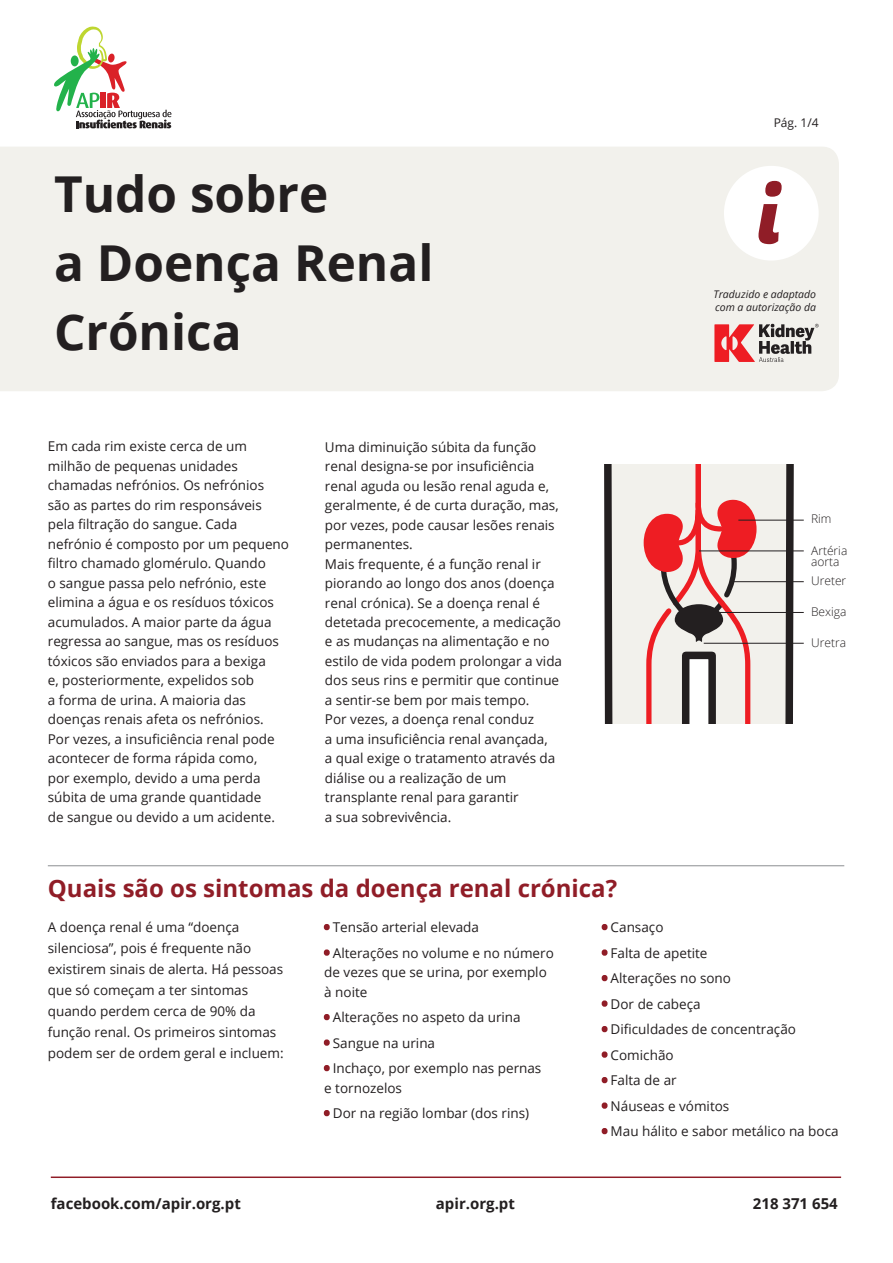
<style>
.page{position:relative;width:893px;height:1263px;background:#fff}
.page>*{position:absolute;margin:0;border:0;box-sizing:border-box;transform-origin:0 0}
.t1{font:81px "Fugaz One";color:#901d27}
.t2{font:700 49.5px/69px "Open Sans";color:#231f20}
.t3{font:700 24px "Open Sans";color:#901d27}
.t4{font:700 15px "Open Sans";color:#231f20}
.t5{font:13.5px/19.5px "Open Sans";color:#231f20}
.t6{font:300 12px/10.5px "Open Sans";color:#231f20}
.t7{font:12px "Open Sans";color:#231f20}
.t8{font:italic 10.5px/13.5px "Open Sans";color:#231f20}
.s1{color:#901d27}
</style>
<div class="page">
<div style="left:0;top:147px;width:839px;height:244px;background:#f2f1ec"></div>
<div style="left:724px;top:166px;width:95px;height:95px;background:#fff;border-radius:50%"></div>
<svg style="left:323px;top:924px;width:7px;height:7px"></svg>
<svg style="left:323px;top:949px;width:7px;height:7px"></svg>
<svg style="left:323px;top:1014px;width:7px;height:7px"></svg>
<svg style="left:323px;top:1039px;width:7px;height:7px"></svg>
<svg style="left:323px;top:1065px;width:7px;height:7px"></svg>
<svg style="left:323px;top:1110px;width:7px;height:7px"></svg>
<svg style="left:601px;top:924px;width:7px;height:7px"></svg>
<svg style="left:601px;top:949px;width:7px;height:7px"></svg>
<svg style="left:601px;top:975px;width:7px;height:7px"></svg>
<svg style="left:601px;top:1000px;width:7px;height:7px"></svg>
<svg style="left:601px;top:1026px;width:7px;height:7px"></svg>
<svg style="left:601px;top:1051px;width:7px;height:7px"></svg>
<svg style="left:601px;top:1077px;width:7px;height:7px"></svg>
<svg style="left:601px;top:1102px;width:7px;height:7px"></svg>
<svg style="left:601px;top:1128px;width:7px;height:7px"></svg>
<hr style="left:48px;top:865px;width:796px;height:1px;background:#939598">
<svg style="left:54px;top:26px;width:118px;height:102px"></svg>
<hr style="left:51px;top:1176px;width:790px;height:2px;background:#901d27">
<svg style="left:604px;top:465px;width:194px;height:258px;background:#cbcac6"></svg>
<svg style="left:644px;top:465px;width:113px;height:258px;background:#ddafad"></svg>
<hr style="left:704px;top:643px;width:100px;height:1px;background:#231f20">
<hr style="left:733px;top:581px;width:71px;height:1px;background:#231f20">
<hr style="left:699px;top:550px;width:105px;height:1px;background:#231f20">
<hr style="left:711px;top:612px;width:93px;height:1px;background:#231f20">
<hr style="left:738px;top:520px;width:66px;height:1px;background:#231f20">
<svg style="left:714px;top:324px;width:105px;height:38px;background:#c58f8e"></svg>
<p class="t7" style="left:774px;top:115px;width:46px">Pág. 1/4</p>
<h2 class="t2" style="left:54px;top:158px;width:381px">Tudo sobre<br>a Doença Renal<br>Crónica</h2>
<h1 class="t1" style="left:756px;top:158px;width:27px">i</h1>
<p class="t8" style="left:713px;top:287px;width:104px">Traduzido e adaptado com a autorização da</p>
<p class="t5" style="left:48px;top:436px;width:243px">Em cada rim existe cerca de um milhão de pequenas unidades chamadas nefrónios. Os nefrónios são as partes do rim responsáveis pela filtração do sangue. Cada nefrónio é composto por um pequeno filtro chamado glomérulo. Quando<br>o sangue passa pelo nefrónio, este elimina a água e os resíduos tóxicos acumulados. A maior parte da água regressa ao sangue, mas os resíduos tóxicos são enviados para a bexiga<br>e, posteriormente, expelidos sob<br>a forma de urina. A maioria das doenças renais afeta os nefrónios.<br>Por vezes, a insuficiência renal pode acontecer de forma rápida como,<br>por exemplo, devido a uma perda súbita de uma grande quantidade<br>de sangue ou devido a um acidente.</p>
<p class="t5" style="left:325px;top:436px;width:239px">Uma diminuição súbita da função renal designa-se por insuficiência renal aguda ou lesão renal aguda e, geralmente, é de curta duração, mas, por vezes, pode causar lesões renais permanentes.<br>Mais frequente, é a função renal ir piorando ao longo dos anos (doença renal crónica). Se a doença renal é detetada precocemente, a medicação e as mudanças na alimentação e no estilo de vida podem prolongar a vida dos seus rins e permitir que continue a sentir-se bem por mais tempo.<br>Por vezes, a doença renal conduz<br>a uma insuficiência renal avançada,<br>a qual exige o tratamento através da diálise ou a realização de um transplante renal para garantir<br>a sua sobrevivência.</p>
<h3 class="t3" style="left:48px;top:871px;width:571px">Quais são os sintomas da doença renal crónica?</h3>
<p class="t6" style="left:811px;top:513px;width:22px">Rim</p>
<p class="t6" style="left:811px;top:545px;width:38px">Artéria aorta</p>
<p class="t6" style="left:811px;top:575px;width:37px">Ureter</p>
<p class="t6" style="left:811px;top:606px;width:37px">Bexiga</p>
<p class="t6" style="left:811px;top:637px;width:36px">Uretra</p>
<p class="t5" style="left:48px;top:916px;width:237px;line-height:21px">A doença renal é uma “doença silenciosa”, pois é frequente não existirem sinais de alerta. Há pessoas que só começam a ter sintomas quando perdem cerca de 90% da função renal. Os primeiros sintomas podem ser de ordem geral e incluem:</p>
<p class="t5" style="left:324px;top:917px;width:156px"><span class="s1">•</span> Tensão arterial elevada</p>
<p class="t5" style="left:324px;top:942px;width:231px"><span class="s1">•</span> Alterações no volume e no número de vezes que se urina, por exemplo à noite</p>
<p class="t5" style="left:324px;top:1007px;width:198px"><span class="s1">•</span> Alterações no aspeto da urina</p>
<p class="t5" style="left:324px;top:1032px;width:112px"><span class="s1">•</span> Sangue na urina</p>
<p class="t5" style="left:324px;top:1058px;width:219px"><span class="s1">•</span> Inchaço, por exemplo nas pernas e tornozelos</p>
<p class="t5" style="left:324px;top:1103px;width:206px"><span class="s1">•</span> Dor na região lombar (dos rins)</p>
<p class="t5" style="left:602px;top:917px;width:63px"><span class="s1">•</span> Cansaço</p>
<p class="t5" style="left:602px;top:942px;width:107px"><span class="s1">•</span> Falta de apetite</p>
<p class="t5" style="left:602px;top:968px;width:130px"><span class="s1">•</span> Alterações no sono</p>
<p class="t5" style="left:602px;top:993px;width:100px"><span class="s1">•</span> Dor de cabeça</p>
<p class="t5" style="left:602px;top:1019px;width:195px"><span class="s1">•</span> Dificuldades de concentração</p>
<p class="t5" style="left:602px;top:1044px;width:73px"><span class="s1">•</span> Comichão</p>
<p class="t5" style="left:602px;top:1070px;width:76px"><span class="s1">•</span> Falta de ar</p>
<p class="t5" style="left:602px;top:1095px;width:129px"><span class="s1">•</span> Náuseas e vómitos</p>
<p class="t5" style="left:602px;top:1121px;width:238px"><span class="s1">•</span> Mau hálito e sabor metálico na boca</p>
<p class="t4" style="left:51px;top:1192px;width:192px">facebook.com/apir.org.pt</p>
<p class="t4" style="left:436px;top:1192px;width:81px">apir.org.pt</p>
<p class="t4" style="left:753px;top:1192px;width:86px">218 371 654</p>
</div>
